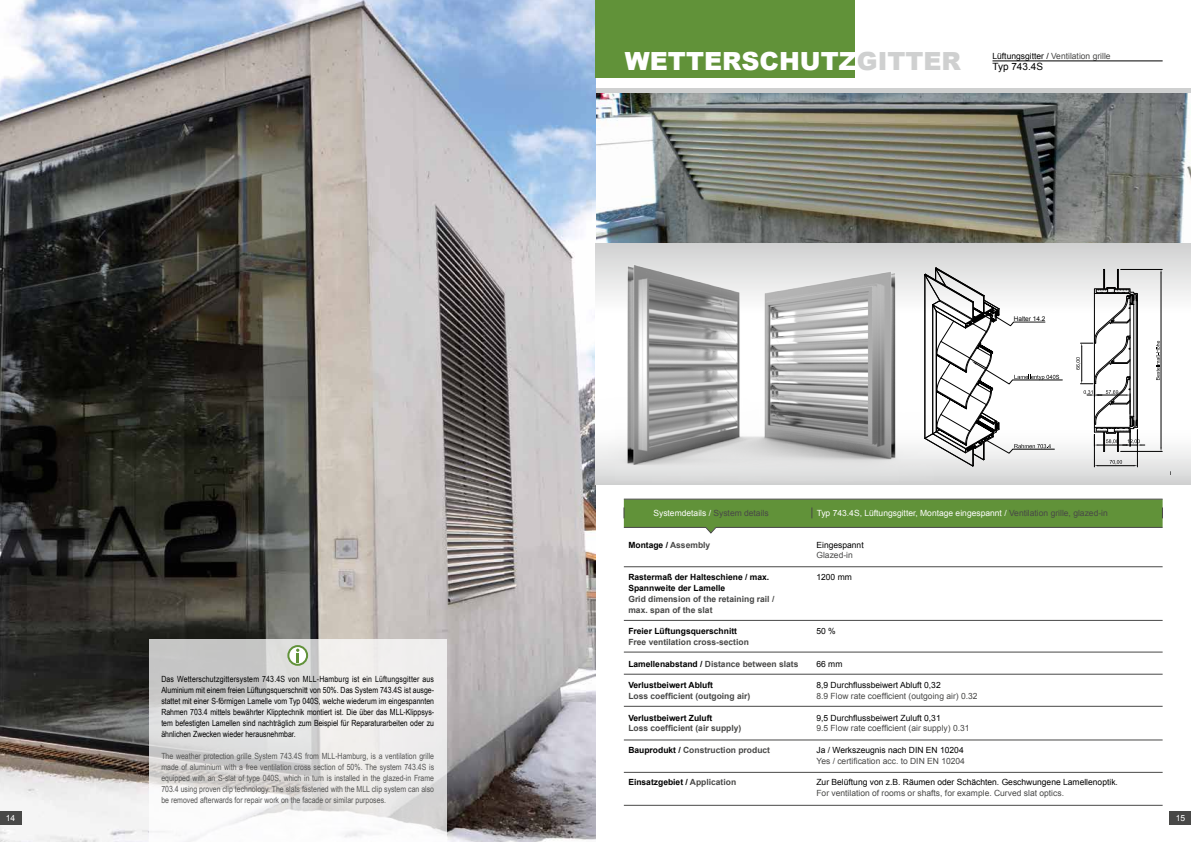
<style>
.page{position:relative;width:1191px;height:842px;background:#fff}
.page>*{position:absolute;margin:0;border:0;box-sizing:border-box;transform-origin:0 0}
.t1{font:900 25px "Arial";color:#fff}
.t2{font:10px "Arial";color:#000}
.t3{font:8.5px/11px "Arial Narrow";color:#000;text-align:justify}
.t4{font:8.5px/11px "Arial Narrow";color:#565655;text-align:justify}
.t5{font:8.5px "Arial";color:#484847}
.t6{font:700 8.5px/10.8px "Arial";color:#484847}
.t7{font:8.5px "Arial";color:#000}
.t8{font:700 8.5px "Arial";color:#000}
.t9{font:8.5px "Arial";color:#fff}
.t10{font:6.5px "Arial";color:#000}
.s1{color:#cfd0d0}
.s2{color:#000}
.s3{color:#484847}
</style>
<div class="page">
<div style="left:595px;top:88px;width:596px;height:161px;background:linear-gradient(to right,#cfd0d0,#cfd0d0)"></div>
<img style="left:595px;top:94px;width:596px;height:150px">
<img style="left:0;top:0;width:595px;height:842px">
<div style="left:595px;top:0;width:260px;height:78px;background:#619239"></div>
<hr style="left:992px;top:61px;width:170px;height:1px;background:#000">
<svg style="left:595px;top:244px;width:596px;height:240px"></svg>
<img style="left:898px;top:250px;width:35px;height:230px">
<svg style="left:149px;top:639px;width:297px;height:203px"></svg>
<svg style="left:288px;top:646px;width:19px;height:19px"></svg>
<div style="left:287px;top:645px;width:21px;height:21px;border:2px solid #619239;border-radius:50%"></div>
<svg style="left:296px;top:649px;width:3px;height:13px"></svg>
<hr style="left:624px;top:567px;width:538px;height:1px;background:#484847">
<hr style="left:624px;top:620px;width:538px;height:1px;background:#484847">
<hr style="left:624px;top:674px;width:538px;height:1px;background:#484847">
<hr style="left:624px;top:652px;width:538px;height:1px;background:#484847">
<hr style="left:624px;top:706px;width:538px;height:1px;background:#484847">
<hr style="left:624px;top:740px;width:538px;height:1px;background:#484847">
<hr style="left:624px;top:772px;width:538px;height:1px;background:#484847">
<hr style="left:624px;top:805px;width:538px;height:1px;background:#484847">
<svg style="left:623px;top:498px;width:540px;height:35px;background:#7a9f5b"></svg>
<img style="left:595px;top:246px;width:303px;height:237px">
<svg style="left:910px;top:263px;width:260px;height:212px"></svg>
<div style="left:1169px;top:812px;width:22px;height:13px;background:#484847"></div>
<div style="left:0;top:812px;width:21px;height:13px;background:#484847"></div>
<h1 class="t1" style="left:625px;top:43px;width:338px">WETTERSCHUTZ<span class="s1">GITTER</span></h1>
<p class="t5" style="left:992px;top:50px;width:120px"><span class="s2">Lüftungsgitter /</span> Ventilation grille</p>
<p class="t2" style="left:992px;top:60px;width:52px">Typ 743.4S</p>
<p class="t10" style="left:1013px;top:314px;width:33px">Halter 14.2</p>
<p class="t3" style="left:161px;top:673px;width:274px">Das Wetterschutzgittersystem 743.4S von MLL-Hamburg ist ein Lüftungsgitter aus Aluminium mit einem freien Lüftungsquerschnitt von 50%. Das System 743.4S ist ausge&shy;stattet mit einer S-förmigen Lamelle vom Typ 040S, welche wiederum im eingespannten Rahmen 703.4 mittels bewährter Klipptechnik montiert ist. Die über das MLL-Klippsys&shy;tem befestigten Lamellen sind nachträglich zum Beispiel für Reparaturarbeiten oder zu ähnlichen Zwecken wieder herausnehmbar.</p>
<p class="t4" style="left:161px;top:750px;width:274px">The weather protection grille System 743.4S from MLL-Hamburg, is a ventilation grille made of aluminium with a free ventilation cross section of 50%. The system 743.4S is equipped with an S-slat of type 040S, which in turn is installed in the glazed-in Frame 703.4 using proven clip technology. The slats fastened with the MLL clip system can also be removed afterwards for repair work on the facade or similar purposes.</p>
<p class="t9" style="left:653px;top:507px;width:117px">Systemdetails / <span class="s3">System details</span></p>
<p class="t9" style="left:816px;top:507px;width:293px">Typ 743.4S, Lüftungsgitter, Montage eingespannt / <span class="s3">Ventilation grille, glazed-in</span></p>
<p class="t8" style="left:628px;top:539px;width:83px">Montage / <span class="s3">Assembly</span></p>
<p class="t7" style="left:816px;top:539px;width:49px">Eingespannt</p>
<p class="t5" style="left:816px;top:550px;width:38px">Glazed-in</p>
<p class="t8" style="left:628px;top:571px;width:142px">Rastermaß der Halteschiene / max.</p>
<p class="t7" style="left:816px;top:571px;width:37px">1200 mm</p>
<p class="t8" style="left:628px;top:582px;width:98px">Spannweite der Lamelle</p>
<p class="t6" style="left:628px;top:594px;width:147px">Grid dimension of the retaining rail / max. span of the slat</p>
<p class="t8" style="left:628px;top:625px;width:110px">Freier Lüftungsquerschnitt</p>
<p class="t7" style="left:816px;top:625px;width:21px">50 %</p>
<p class="t6" style="left:628px;top:637px;width:122px">Free ventilation cross-section</p>
<p class="t6" style="left:628px;top:658px;width:172px"><span class="s2">Lamellenabstand /</span> Distance between slats</p>
<p class="t7" style="left:816px;top:658px;width:27px">66 mm</p>
<p class="t8" style="left:628px;top:679px;width:86px">Verlustbeiwert Abluft</p>
<p class="t7" style="left:816px;top:679px;width:126px">8,9 Durchflussbeiwert Abluft 0,32</p>
<p class="t6" style="left:628px;top:691px;width:123px">Loss coefficient (outgoing air)</p>
<p class="t5" style="left:816px;top:690px;width:163px">8.9 Flow rate coefficient (outgoing air) 0.32</p>
<p class="t8" style="left:628px;top:712px;width:86px">Verlustbeiwert Zuluft</p>
<p class="t7" style="left:816px;top:712px;width:126px">9,5 Durchflussbeiwert Zuluft 0,31</p>
<p class="t6" style="left:628px;top:723px;width:114px">Loss coefficient (air supply)</p>
<p class="t5" style="left:816px;top:723px;width:155px">9.5 Flow rate coefficient (air supply) 0.31</p>
<p class="t6" style="left:628px;top:745px;width:143px"><span class="s2">Bauprodukt /</span> Construction product</p>
<p class="t7" style="left:816px;top:744px;width:149px">Ja / Werkszeugnis nach DIN EN 10204</p>
<p class="t5" style="left:816px;top:755px;width:150px">Yes / certification acc. to DIN EN 10204</p>
<p class="t8" style="left:628px;top:777px;width:109px">Einsatzgebiet / <span class="s3">Application</span></p>
<p class="t7" style="left:816px;top:777px;width:303px">Zur Belüftung von z.B. Räumen oder Schächten. Geschwungene Lamellenoptik.</p>
<p class="t5" style="left:816px;top:787px;width:249px">For ventilation of rooms or shafts, for example. Curved slat optics.</p>
<p class="t9" style="left:6px;top:812px;width:11px">14</p>
<p class="t9" style="left:1175px;top:812px;width:11px">15</p>
</div>
